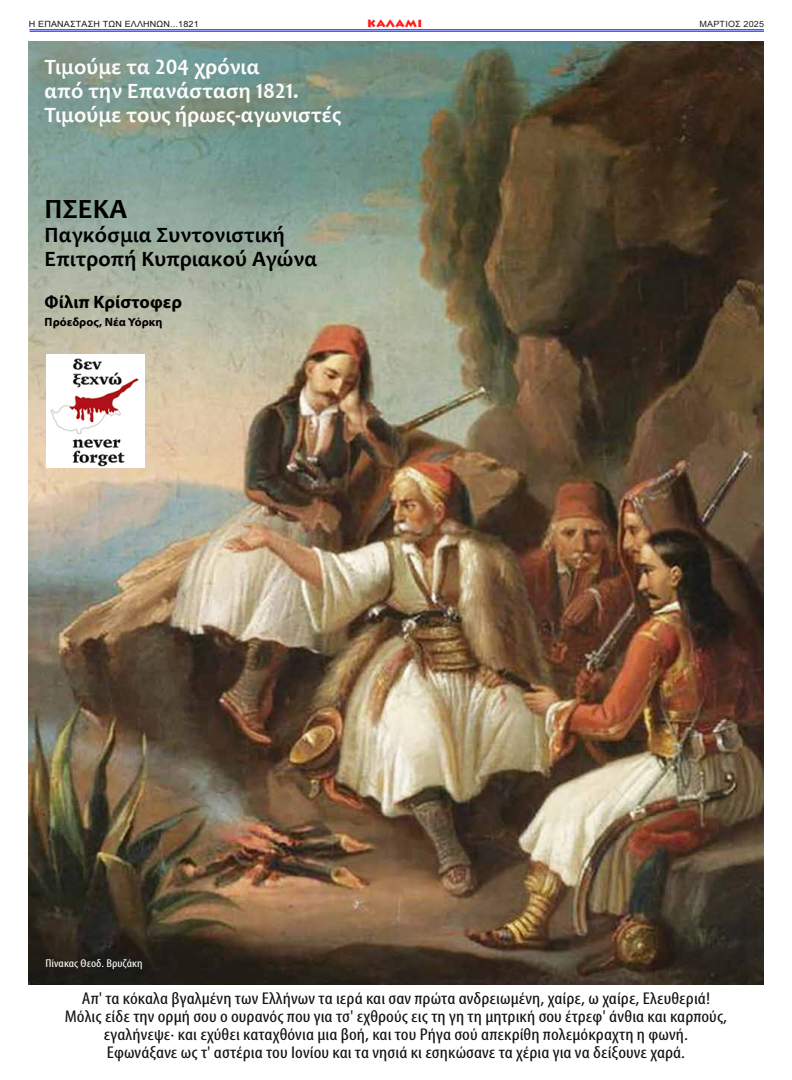
<style>
.page{position:relative;width:792px;height:1080px;background:#fff}
.page>*{position:absolute;margin:0;border:0;box-sizing:border-box;transform-origin:0 0}
.t1{font:700 28px "Candara";letter-spacing:.005em;color:#000}
.t2{font:700 22px/24px "Candara";letter-spacing:.005em;color:#fdfcfb}
.t3{font:700 22px/24px "Candara";letter-spacing:.005em;color:#000}
.t4{font:700 18px "Myriad Pro";letter-spacing:.005em;color:#000}
.t5{font:condensed 17.1px/18px "Myriad Pro";letter-spacing:.005em;color:#121212;text-align:center;scale:1.18 1}
.t6{font:700 12px "Myriad Pro";letter-spacing:.005em;color:#000}
.t7{font:900 12px "Lithos Pro";letter-spacing:.035em;color:#ff1b1a}
.t8{font:condensed 11.4px "Myriad Pro";letter-spacing:.005em;color:#fdfffa;scale:1.18 1}
.t9{font:8.6px "Arial";letter-spacing:.02em;color:#141414;scale:1.05 1}
.t10{font:8.6px "Arial";letter-spacing:.02em;color:#1f231a;scale:1.05 1}
</style>
<div class="page">
<img style="left:28px;top:42px;width:735px;height:943px">
<hr style="left:30px;top:30px;width:734px;height:1px;background:#1123ff">
<hr style="left:30px;top:31px;width:734px;height:1px;background:#1123ff">
<img style="left:46px;top:355px;width:98px;height:113px">
<p class="t9" style="left:29px;top:18px;width:163px">Η ΕΠΑΝΑΣΤΑΣΗ ΤΩΝ ΕΛΛΗΝΩΝ...1821</p>
<p class="t7" style="left:367px;top:16px;width:56px">καλαμι</p>
<p class="t10" style="left:700px;top:18px;width:63px">ΜΑΡΤΙΟΣ 2025</p>
<p class="t2" style="left:45px;top:54px;width:298px">Τιμούμε τα 204 χρόνια<br>από την Επανάσταση 1821.<br>Τιμούμε τους ήρωες-αγωνιστές</p>
<h1 class="t1" style="left:45px;top:191px;width:84px">ΠΣΕΚΑ</h1>
<p class="t3" style="left:45px;top:222px;width:274px">Παγκόσμια Συντονιστική<br>Επιτροπή Κυπριακού Αγώνα</p>
<p class="t4" style="left:45px;top:290px;width:139px">Φίλιπ Κρίστοφερ</p>
<p class="t6" style="left:45px;top:314px;width:119px">Πρόεδρος, Νέα Υόρκη</p>
<p class="t8" style="left:45px;top:957px;width:84px">Πίνακας Θεοδ. Βρυζάκη</p>
<p class="t5" style="left:65px;top:989px;width:563px">Απ' τα κόκαλα βγαλμένη των Ελλήνων τα ιερά και σαν πρώτα ανδρειωμένη, χαίρε, ω χαίρε, Ελευθεριά!<br>Μόλις είδε την ορμή σου ο ουρανός που για τσ' εχθρούς εις τη γη τη μητρική σου έτρεφ' άνθια και καρπούς, εγαλήνεψε· και εχύθει καταχθόνια μια βοή, και του Ρήγα σού απεκρίθη πολεμόκραχτη η φωνή.<br>Εφωνάξανε ως τ' αστέρια του Ιονίου και τα νησιά κι εσηκώσανε τα χέρια για να δείξουνε χαρά.</p>
</div>
